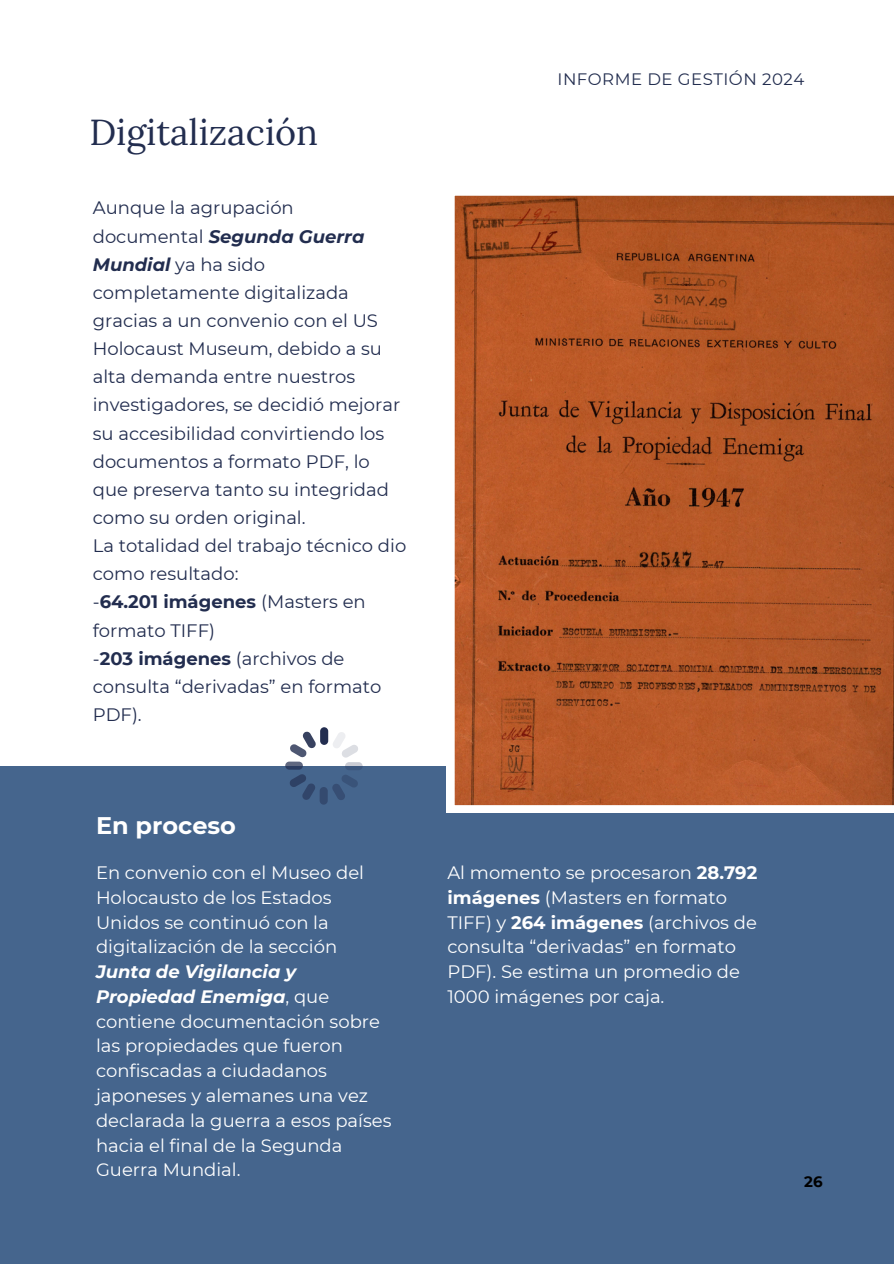
<style>
.page{position:relative;width:894px;height:1264px;background:#fff}
.page>*{position:absolute;margin:0;border:0;box-sizing:border-box;transform-origin:0 0}
.t1{font:36px "Lora";color:#222d4f}
.t2{font:700 24px "Montserrat";color:#fff}
.t3{font:18px/24.8px "Montserrat";color:#fff}
.t4{font:18px/28.2px "Montserrat";color:#222d4f}
.t5{font:16.5px "Montserrat";letter-spacing:.03em;color:#222d4f}
.t6{font:700 15px "Montserrat";color:#000}
.s1{font-weight:700;font-style:italic}
.s2{font-weight:700}
</style>
<div class="page">
<div style="left:0;top:766px;width:893px;height:497px;background:#45658d"></div>
<svg style="left:446px;top:195px;width:447px;height:617px;background:#b25a2c"></svg>
<div style="left:320px;top:727px;width:8px;height:18px;background:#222d4f;border-radius:4px"></div>
<svg style="left:333px;top:732px;width:25px;height:25px"></svg>
<svg style="left:345px;top:762px;width:17px;height:8px"></svg>
<svg style="left:332px;top:775px;width:26px;height:25px"></svg>
<div style="left:319px;top:787px;width:8px;height:17px;background:#344a6f;border-radius:4px"></div>
<svg style="left:290px;top:774px;width:25px;height:26px"></svg>
<svg style="left:285px;top:761px;width:18px;height:8px"></svg>
<svg style="left:290px;top:731px;width:26px;height:26px"></svg>
<h3 class="t1" style="left:89px;top:109px;width:230px">Digitalización</h3>
<h2 class="t4" style="left:93px;top:194px;width:315px">Aunque la agrupación documental <span class="s1">Segunda Guerra<br>Mundial</span> ya ha sido completamente digitalizada gracias a un convenio con el US<br>Holocaust Museum, debido a su alta demanda entre nuestros investigadores, se decidió mejorar su accesibilidad convirtiendo los documentos a formato PDF, lo que preserva tanto su integridad como su orden original.<br>La totalidad del trabajo técnico dio como resultado:<br>-<span class="s2">64.201 imágenes</span> (Masters en formato TIFF)<br>-<span class="s2">203 imágenes</span> (archivos de consulta “derivadas” en formato<br>PDF).</h2>
<h1 class="t2" style="left:96px;top:811px;width:141px">En proceso</h1>
<p class="t3" style="left:96px;top:860px;width:297px">En convenio con el Museo del<br>Holocausto de los Estados<br>Unidos se continuó con la digitalización de la sección<br><span class="s1">Junta de Vigilancia y<br>Propiedad Enemiga</span>, que contiene documentación sobre las propiedades que fueron confiscadas a ciudadanos japoneses y alemanes una vez declarada la guerra a esos países hacia el final de la Segunda<br>Guerra Mundial.</p>
<h4 class="t5" style="left:557px;top:69px;width:248px">INFORME DE GESTIÓN 2024</h4>
<p class="t3" style="left:447px;top:860px;width:311px">Al momento se procesaron <span class="s2">28.792 imágenes</span> (Masters en formato<br>TIFF) y <span class="s2">264 imágenes</span> (archivos de consulta “derivadas” en formato<br>PDF). Se estima un promedio de<br>1000 imágenes por caja.</p>
<p class="t6" style="left:804px;top:1172px;width:20px">26</p>
</div>
